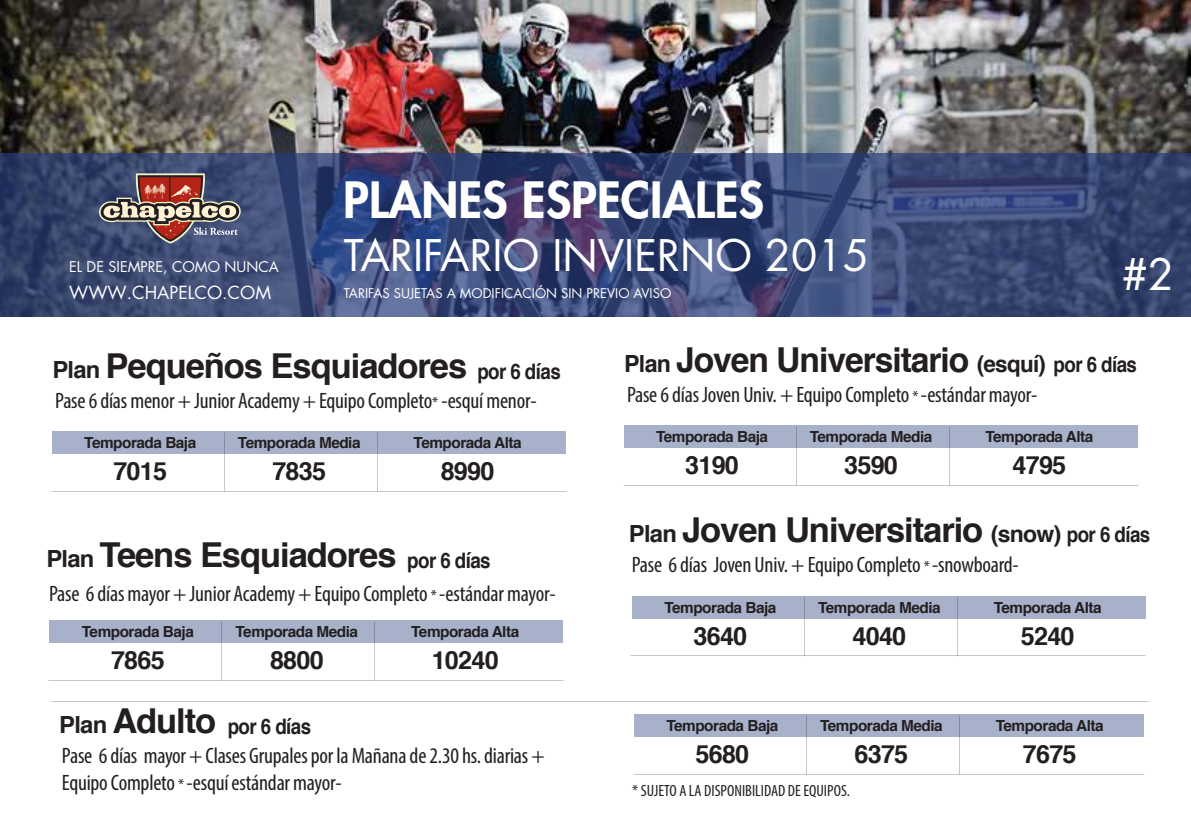
<style>
.page{position:relative;width:1191px;height:840px;background:#fff}
.page>*{position:absolute;margin:0;border:0;box-sizing:border-box;transform-origin:0 0}
.t1{font:800 48.6px "Futura CE";color:#fff}
.t2{font:42.4px "Futura CE";color:#fff}
.t3{font:700 34.4px "Helvetica";letter-spacing:-.03em;color:#231f20}
.t4{font:700 25px "Helvetica";letter-spacing:-.03em;color:#231f20}
.t5{font:condensed 22.4px/26.8px "Myriad Pro";letter-spacing:-.01em;color:#231f20}
.t6{font:700 21.4px "Helvetica";letter-spacing:-.03em;color:#231f20;scale:.88 1}
.t7{font:17.6px "Futura CE";color:#fff}
.t8{font:condensed 16.2px "Myriad Pro";color:#231f20}
.t9{font:700 15.2px "Helvetica";letter-spacing:-.03em;color:#231f20}
.t10{font:14.4px "Futura CE";color:#fff}
.t11{font:13px "Futura CE";color:#fff}
.s1{font-size:23.6px}
.s2{font-size:16.2px}
.s3{font-size:22.8px}
.s4{font-size:21.4px}
</style>
<div class="page">
<img style="left:0;top:0;width:1191px;height:153px">
<div style="left:52px;top:431px;width:514px;height:23px;background:#a8b1ca"></div>
<div style="left:49px;top:620px;width:514px;height:23px;background:#a8b1ca"></div>
<div style="left:624px;top:425px;width:513px;height:23px;background:#a8b1ca"></div>
<div style="left:631px;top:596px;width:514px;height:23px;background:#a8b1ca"></div>
<div style="left:634px;top:714px;width:509px;height:23px;background:#a8b1ca"></div>
<svg style="left:0;top:153px;width:1191px;height:163px;background:#3a4775"></svg>
<svg style="left:97px;top:173px;width:144px;height:70px;background:#75636c"></svg>
<p class="t10" style="left:69px;top:258px;width:211px">EL DE SIEMPRE, COMO NUNCA</p>
<h1 class="t1" style="left:343px;top:165px;width:422px">PLANES ESPECIALES</h1>
<h2 class="t2" style="left:344px;top:229px;width:527px">TARIFARIO INVIERNO 2015</h2>
<p class="t7" style="left:69px;top:281px;width:203px">WWW.CHAPELCO.COM</p>
<p class="t11" style="left:344px;top:285px;width:329px">TARIFAS SUJETAS A MODIFICACIÓN SIN PREVIO AVISO</p>
<h2 class="t2" style="left:1121px;top:248px;width:54px">#2</h2>
<h3 class="t3" style="left:52px;top:338px;width:416px"><span class="s1">Plan</span> Pequeños Esquiadores</h3>
<p class="t5" style="left:55px;top:387px;width:483px">Pase 6 días menor + Junior Academy + Equipo Completo<span class="s2">*</span> -esquí menor-</p>
<p class="t6" style="left:477px;top:354px;width:96px">por 6 días</p>
<h3 class="t3" style="left:624px;top:332px;width:423px"><span class="s1">Plan</span> Joven Universitario <span class="s3">(esquí)</span></h3>
<p class="t5" style="left:627px;top:381px;width:412px">Pase 6 días Joven Univ. + Equipo Completo <span class="s2">*</span> -estándar mayor-</p>
<p class="t6" style="left:1053px;top:347px;width:96px">por 6 días</p>
<p class="t9" style="left:84px;top:430px;width:114px">Temporada Baja</p>
<p class="t4" style="left:113px;top:451px;width:55px">7015</p>
<p class="t9" style="left:238px;top:430px;width:124px">Temporada Media</p>
<p class="t4" style="left:272px;top:451px;width:55px">7835</p>
<p class="t9" style="left:413px;top:430px;width:110px">Temporada Alta</p>
<p class="t4" style="left:441px;top:451px;width:55px">8990</p>
<h3 class="t3" style="left:46px;top:527px;width:446px"><span class="s1">Plan</span> Teens Esquiadores <span class="s4">por 6 días</span></h3>
<p class="t5" style="left:49px;top:580px;width:508px">Pase 6 días mayor + Junior Academy + Equipo Completo <span class="s2">*</span> -estándar mayor-</p>
<p class="t9" style="left:82px;top:619px;width:114px">Temporada Baja</p>
<p class="t4" style="left:111px;top:640px;width:55px">7865</p>
<p class="t9" style="left:235px;top:619px;width:124px">Temporada Media</p>
<p class="t4" style="left:270px;top:640px;width:55px">8800</p>
<p class="t9" style="left:411px;top:619px;width:110px">Temporada Alta</p>
<p class="t4" style="left:432px;top:640px;width:68px">10240</p>
<h3 class="t3" style="left:59px;top:693px;width:159px"><span class="s1">Plan</span> Adulto</h3>
<p class="t5" style="left:62px;top:742px;width:484px">Pase 6 días mayor + Clases Grupales por la Mañana de 2.30 hs. diarias +<br>Equipo Completo <span class="s2">*</span> -esquí estándar mayor-</p>
<p class="t6" style="left:228px;top:709px;width:96px">por 6 días</p>
<p class="t9" style="left:656px;top:424px;width:114px">Temporada Baja</p>
<p class="t4" style="left:685px;top:445px;width:55px">3190</p>
<p class="t9" style="left:809px;top:424px;width:124px">Temporada Media</p>
<p class="t4" style="left:844px;top:445px;width:55px">3590</p>
<p class="t9" style="left:985px;top:424px;width:110px">Temporada Alta</p>
<p class="t4" style="left:1012px;top:445px;width:55px">4795</p>
<h3 class="t3" style="left:629px;top:503px;width:523px"><span class="s1">Plan</span> Joven Universitario <span class="s3">(snow)</span> <span class="s4">por 6 días</span></h3>
<p class="t5" style="left:632px;top:551px;width:388px">Pase 6 días Joven Univ. + Equipo Completo <span class="s2">*</span> -snowboard-</p>
<p class="t9" style="left:664px;top:595px;width:114px">Temporada Baja</p>
<p class="t4" style="left:693px;top:616px;width:55px">3640</p>
<p class="t9" style="left:666px;top:713px;width:114px">Temporada Baja</p>
<p class="t4" style="left:695px;top:734px;width:55px">5680</p>
<p class="t9" style="left:818px;top:595px;width:124px">Temporada Media</p>
<p class="t4" style="left:852px;top:616px;width:55px">4040</p>
<p class="t9" style="left:820px;top:713px;width:124px">Temporada Media</p>
<p class="t4" style="left:854px;top:734px;width:55px">6375</p>
<p class="t8" style="left:632px;top:781px;width:219px">* SUJETO A LA DISPONIBILIDAD DE EQUIPOS.</p>
<p class="t9" style="left:993px;top:595px;width:110px">Temporada Alta</p>
<p class="t4" style="left:1021px;top:616px;width:55px">5240</p>
<p class="t9" style="left:995px;top:713px;width:110px">Temporada Alta</p>
<p class="t4" style="left:1023px;top:734px;width:55px">7675</p>
</div>
